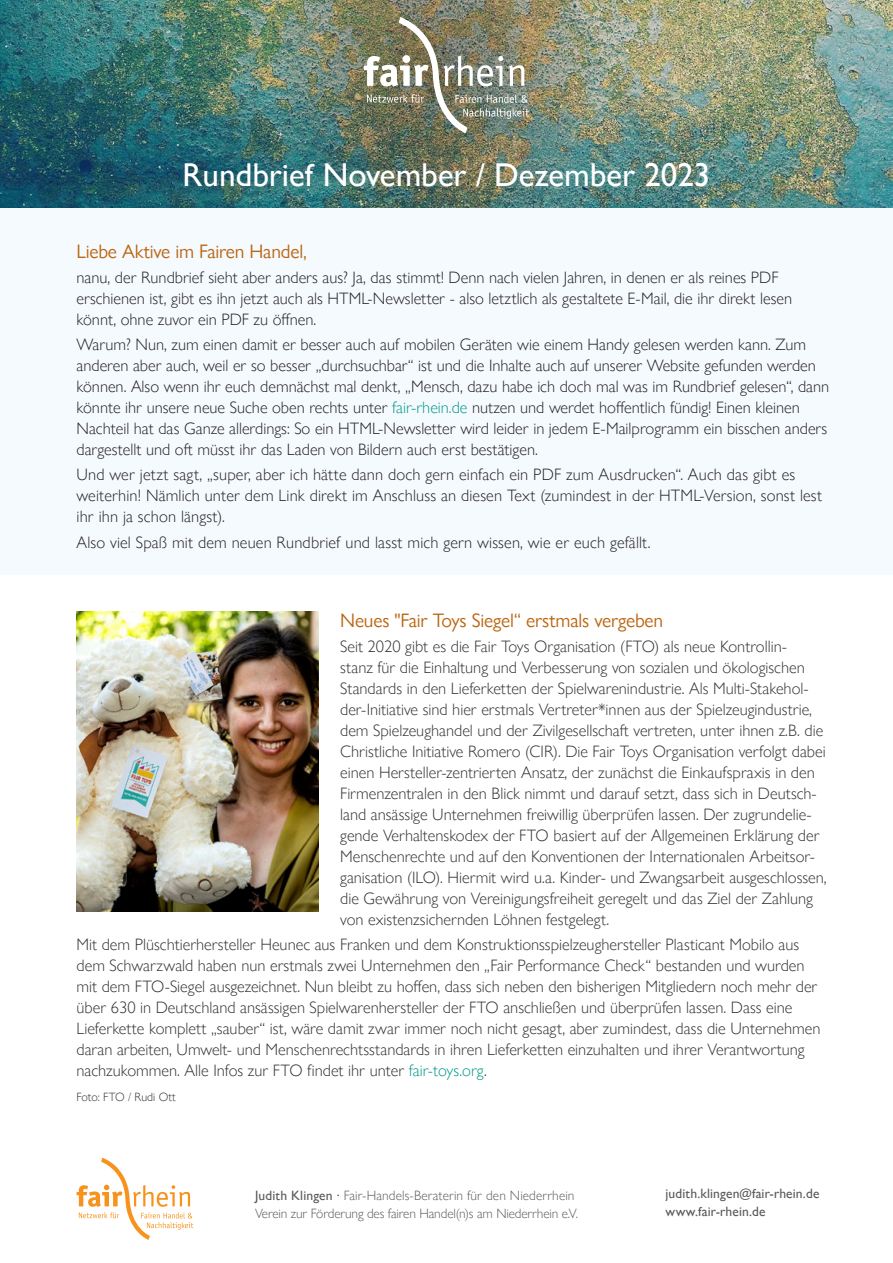
<style>
.page{position:relative;width:893px;height:1263px;background:#fff}
.page>*{position:absolute;margin:0;border:0;box-sizing:border-box;transform-origin:0 0}
.t1{font:500 33px "Gill Sans Nova";color:#fff}
.Überschrift_Rundbrie{font:19.5px "Gill Sans Nova";letter-spacing:-.01em;color:#b61}
.Rundbrief_Flißetext{font:300 16.5px/21px "Gill Sans Nova";color:#313130}
.Rundbrief_Flißetext-2{font:300 16.5px/21px "Gill Sans Nova";color:#231f20}
.t2{font:300 13.5px/18px "Gill Sans Nova";letter-spacing:-.01em;color:#5b5a5a}
.t3{font:500 13.5px/18px "Gill Sans Nova";letter-spacing:.01em;color:#5b5a5a}
.Rundbrief_Flißetext-3{font:300 12px "Gill Sans Nova";color:#313130}
.s1{color:#009888}
.s2{font-weight:500}
</style>
<div class="page">
<img style="left:0;top:0;width:893px;height:208px">
<svg style="left:77px;top:1158px;width:116px;height:82px"></svg>
<img style="left:157px;top:0;width:579px;height:208px">
<img style="left:364px;top:17px;width:165px;height:116px">
<div style="left:402px;top:55px;width:8px;height:8px;background:#fff;border-radius:50%"></div>
<div style="left:0;top:208px;width:893px;height:367px;background:#f5fafe"></div>
<img style="left:77px;top:611px;width:242px;height:301px">
<h1 class="t1" style="left:183px;top:155px;width:529px">Rundbrief November / Dezember 2023</h1>
<p class="Überschrift_Rundbrie" style="left:77px;top:239px;width:232px">Liebe Aktive im Fairen Handel,</p>
<p class="Rundbrief_Flißetext-2" style="left:77px;top:267px;width:717px">nanu, der Rundbrief sieht aber anders aus? Ja, das stimmt! Denn nach vielen Jahren, in denen er als reines PDF erschienen ist, gibt es ihn jetzt auch als HTML-Newsletter - also letztlich als gestaltete E-Mail, die ihr direkt lesen könnt, ohne zuvor ein PDF zu öffnen.</p>
<p class="Rundbrief_Flißetext-2" style="left:77px;top:334px;width:754px">Warum? Nun, zum einen damit er besser auch auf mobilen Geräten wie einem Handy gelesen werden kann. Zum anderen aber auch, weil er so besser „durchsuchbar“ ist und die Inhalte auch auf unserer Website gefunden werden können. Also wenn ihr euch demnächst mal denkt, „Mensch, dazu habe ich doch mal was im Rundbrief gelesen“, dann könnte ihr unsere neue Suche oben rechts unter <span class="s1">fair-rhein.de</span> nutzen und werdet hoffentlich fündig! Einen kleinen Nachteil hat das Ganze allerdings: So ein HTML-Newsletter wird leider in jedem E-Mailprogramm ein bisschen anders dargestellt und oft müsst ihr das Laden von Bildern auch erst bestätigen.</p>
<p class="Rundbrief_Flißetext-2" style="left:77px;top:464px;width:747px">Und wer jetzt sagt, „super, aber ich hätte dann doch gern einfach ein PDF zum Ausdrucken“. Auch das gibt es weiterhin! Nämlich unter dem Link direkt im Anschluss an diesen Text (zumindest in der HTML-Version, sonst lest ihr ihn ja schon längst).</p>
<p class="Rundbrief_Flißetext-2" style="left:77px;top:531px;width:575px">Also viel Spaß mit dem neuen Rundbrief und lasst mich gern wissen, wie er euch gefällt.</p>
<p class="Überschrift_Rundbrie" style="left:340px;top:608px;width:324px">Neues "Fair Toys Siegel“ erstmals vergeben</p>
<p class="Rundbrief_Flißetext" style="left:340px;top:636px;width:488px">Seit 2020 gibt es die Fair Toys Organisation (FTO) als neue Kontrollin-<br>stanz für die Einhaltung und Verbesserung von sozialen und ökologischen Standards in den Lieferketten der Spielwarenindustrie. Als Multi-Stakehol&shy;der-Initiative sind hier erstmals Vertreter*innen aus der Spielzeugindustrie, dem Spielzeughandel und der Zivilgesellschaft vertreten, unter ihnen z.B. die Christliche Initiative Romero (CIR). Die Fair Toys Organisation verfolgt dabei einen Hersteller-zentrierten Ansatz, der zunächst die Einkaufspraxis in den Firmenzentralen in den Blick nimmt und darauf setzt, dass sich in Deutsch&shy;land ansässige Unternehmen freiwillig überprüfen lassen. Der zugrundelie&shy;gende Verhaltenskodex der FTO basiert auf der Allgemeinen Erklärung der Menschenrechte und auf den Konventionen der Internationalen Arbeitsor&shy;ganisation (ILO). Hiermit wird u.a. Kinder- und Zwangsarbeit ausgeschlossen, die Gewährung von Vereinigungsfreiheit geregelt und das Ziel der Zahlung von existenzsichernden Löhnen festgelegt.</p>
<p class="Rundbrief_Flißetext" style="left:77px;top:934px;width:745px">Mit dem Plüschtierhersteller Heunec aus Franken und dem Konstruktionsspielzeughersteller Plasticant Mobilo aus dem Schwarzwald haben nun erstmals zwei Unternehmen den „Fair Performance Check“ bestanden und wurden mit dem FTO-Siegel ausgezeichnet. Nun bleibt zu hoffen, dass sich neben den bisherigen Mitgliedern noch mehr der über 630 in Deutschland ansässigen Spielwarenhersteller der FTO anschließen und überprüfen lassen. Dass eine Lieferkette komplett „sauber“ ist, wäre damit zwar immer noch nicht gesagt, aber zumindest, dass die Unternehmen daran arbeiten, Umwelt- und Menschenrechtsstandards in ihren Lieferketten einzuhalten und ihrer Verantwortung nachzukommen. Alle Infos zur FTO findet ihr unter <span class="s1">fair-toys.org</span>.</p>
<p class="Rundbrief_Flißetext-3" style="left:77px;top:1090px;width:101px">Foto: FTO / Rudi Ott</p>
<p class="t2" style="left:255px;top:1186px;width:324px"><span class="s2">Judith Klingen ∙</span> Fair-Handels-Beraterin für den Niederrhein<br>Verein zur Förderung des fairen Handel(n)s am Niederrhein e.V.</p>
<p class="t3" style="left:665px;top:1184px;width:155px">judith.klingen@fair-rhein.de www.fair-rhein.de</p>
</div>
